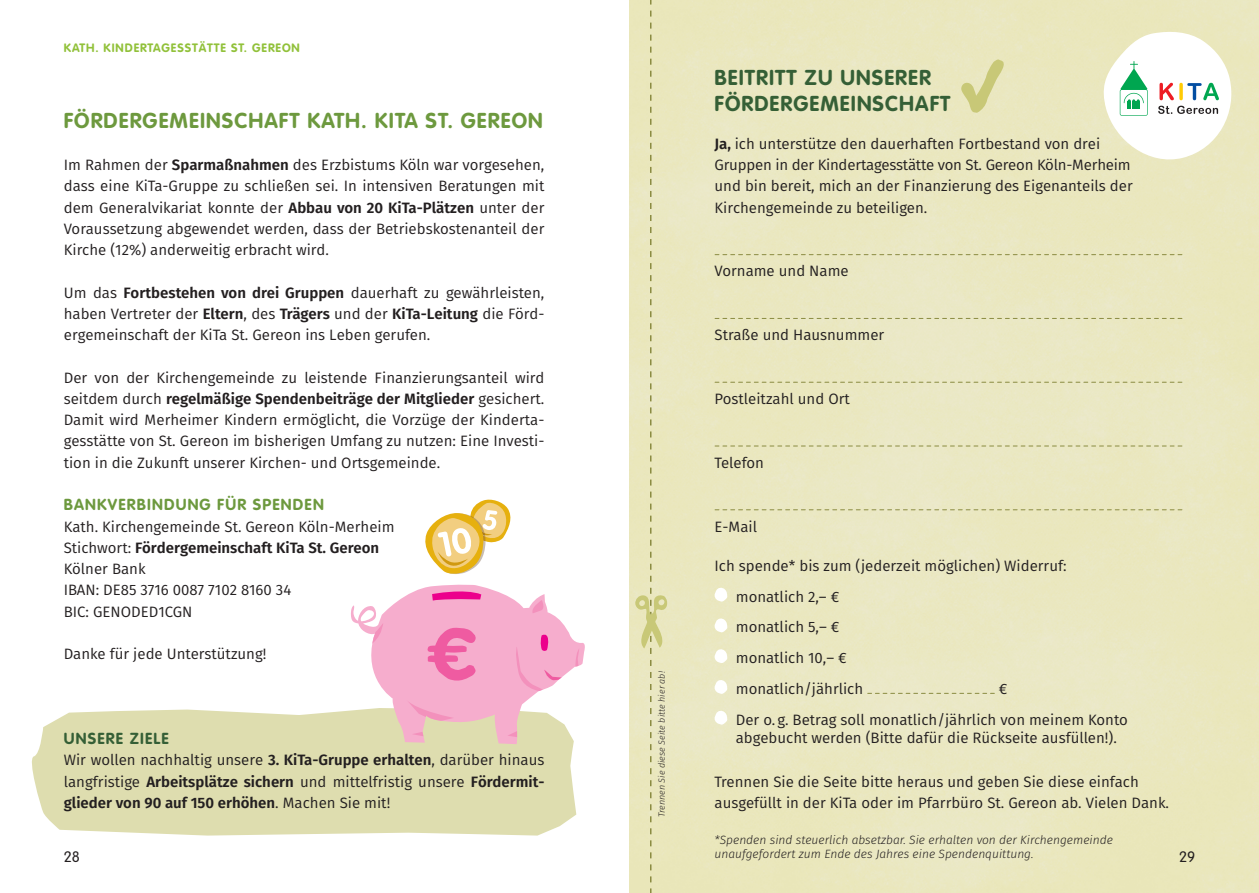
<style>
.page{position:relative;width:1259px;height:893px;background:#fff}
.page>*{position:absolute;margin:0;border:0;box-sizing:border-box;transform-origin:0 0}
.t1{font:700 21.3px "VAG Rounded";letter-spacing:.05em;color:#6d993e}
.t2{font:700 21.3px/25.5px "VAG Rounded";letter-spacing:.05em;color:#355f36}
.t3{font:700 15.75px "VAG Rounded";letter-spacing:.075em;color:#6d993e}
.t4{font:700 15.75px "VAG Rounded";letter-spacing:.075em;color:#355f36}
.t5{font:15px/21.3px "Fira Sans";color:#231f20}
.t6{font:300 15px "VAG Rounded";color:#231f20}
.t7{font:italic 300 12px/14.4px "Fira Sans";color:#231f20}
.t8{font:700 12px "VAG Rounded";letter-spacing:.075em;color:#91c13a}
.t9{font:italic 300 9px "Fira Sans";color:#231f20}
.s1{font-weight:600}
</style>
<div class="page">
<svg style="left:32px;top:709px;width:544px;height:127px;background:#e0dfb4"></svg>
<svg style="left:351px;top:584px;width:234px;height:160px"></svg>
<svg style="left:425px;top:499px;width:86px;height:75px"></svg>
<svg style="left:715px;top:254px;width:467px;height:1px"></svg>
<svg style="left:715px;top:318px;width:467px;height:1px"></svg>
<svg style="left:715px;top:382px;width:467px;height:1px"></svg>
<svg style="left:715px;top:445px;width:467px;height:1px"></svg>
<svg style="left:715px;top:509px;width:467px;height:1px"></svg>
<svg style="left:713px;top:587px;width:14px;height:15px"></svg>
<svg style="left:713px;top:618px;width:14px;height:14px"></svg>
<svg style="left:713px;top:648px;width:14px;height:15px"></svg>
<svg style="left:713px;top:679px;width:14px;height:15px"></svg>
<svg style="left:867px;top:693px;width:127px;height:1px"></svg>
<svg style="left:713px;top:710px;width:14px;height:15px"></svg>
<svg style="left:635px;top:0;width:32px;height:893px;background:#e6e4b9"></svg>
<svg style="left:1100px;top:30px;width:137px;height:136px"></svg>
<svg style="left:960px;top:59px;width:49px;height:54px;background:#dfdda9"></svg>
<p class="t8" style="left:64px;top:42px;width:237px">KATH. KINDERTAGESSTÄTTE ST. GEREON</p>
<h1 class="t2" style="left:714px;top:66px;width:237px">BEITRITT ZU UNSERER<br>FÖRDERGEMEINSCHAFT</h1>
<p class="t5" style="left:714px;top:134px;width:420px"><span class="s1">Ja,</span> ich unterstütze den dauerhaften Fortbestand von drei Gruppen in der Kindertagesstätte von St. Gereon Köln-Merheim und bin bereit, mich an der Finanzierung des Eigenanteils der Kirchengemeinde zu beteiligen.</p>
<h1 class="t1" style="left:64px;top:110px;width:480px">FÖRDERGEMEINSCHAFT KATH. KITA ST. GEREON</h1>
<p class="t5" style="left:64px;top:155px;width:482px;text-align:justify">Im Rahmen der <span class="s1">Sparmaßnahmen</span> des Erzbistums Köln war vorgesehen, dass eine KiTa-Gruppe zu schließen sei. In intensiven Beratungen mit dem Generalvikariat konnte der <span class="s1">Abbau von 20 KiTa-Plätzen</span> unter der Voraussetzung abgewendet werden, dass der Betriebskostenanteil der Kirche (12%) anderweitig erbracht wird.</p>
<p class="t5" style="left:64px;top:283px;width:482px;text-align:justify">Um das <span class="s1">Fortbestehen von drei Gruppen</span> dauerhaft zu gewährleisten, haben Vertreter der <span class="s1">Eltern</span>, des <span class="s1">Trägers</span> und der <span class="s1">KiTa-Leitung</span> die Förd&shy;ergemeinschaft der KiTa St. Gereon ins Leben gerufen.</p>
<p class="t5" style="left:64px;top:368px;width:482px;text-align:justify">Der von der Kirchengemeinde zu leistende Finanzierungsanteil wird seitdem durch <span class="s1">regelmäßige Spendenbeiträge der Mitglieder</span> gesichert.<br>Damit wird Merheimer Kindern ermöglicht, die Vorzüge der Kinderta&shy;gesstätte von St. Gereon im bisherigen Umfang zu nutzen: Eine Investi&shy;tion in die Zukunft unserer Kirchen- und Ortsgemeinde.</p>
<p class="t3" style="left:64px;top:497px;width:261px">BANKVERBINDUNG FÜR SPENDEN</p>
<p class="t5" style="left:64px;top:516px;width:332px">Kath. Kirchengemeinde St. Gereon Köln-Merheim<br>Stichwort: <span class="s1">Fördergemeinschaft KiTa St. Gereon<br></span>Kölner Bank<br>IBAN: DE85 3716 0087 7102 8160 34<br>BIC: GENODED1CGN</p>
<p class="t5" style="left:64px;top:644px;width:204px">Danke für jede Unterstützung!</p>
<p class="t5" style="left:714px;top:261px;width:136px">Vorname und Name</p>
<p class="t5" style="left:714px;top:325px;width:171px">Straße und Hausnummer</p>
<p class="t5" style="left:714px;top:389px;width:137px">Postleitzahl und Ort</p>
<p class="t5" style="left:714px;top:453px;width:51px">Telefon</p>
<p class="t5" style="left:714px;top:516px;width:44px">E-Mail</p>
<p class="t5" style="left:736px;top:551px;width:332px;line-height:30.8px;text-indent:-21px">Ich spende* bis zum (jederzeit möglichen) Widerruf: monatlich 2,– €<br>monatlich 5,– €<br>monatlich 10,– €<br>monatlich/jährlich</p>
<p class="t9" style="left:657px;top:817px;width:147px;rotate:-90deg">Trennen Sie diese Seite bitte hier ab!</p>
<p class="t5" style="left:736px;top:674px;width:394px;line-height:30.8px;text-indent:263px">€<br>Der o. g. Betrag soll monatlich/jährlich von meinem Konto</p>
<p class="t5" style="left:736px;top:727px;width:382px">abgebucht werden (Bitte dafür die Rückseite ausfüllen!).</p>
<p class="t5" style="left:714px;top:772px;width:456px">Trennen Sie die Seite bitte heraus und geben Sie diese einfach ausgefüllt in der KiTa oder im Pfarrbüro St. Gereon ab. Vielen Dank.</p>
<p class="t7" style="left:714px;top:833px;width:400px">*Spenden sind steuerlich absetzbar. Sie erhalten von der Kirchengemeinde unaufgefordert zum Ende des Jahres eine Spendenquittung.</p>
<p class="t4" style="left:64px;top:731px;width:107px">UNSERE ZIELE</p>
<p class="t5" style="left:64px;top:750px;width:482px;text-align:justify">Wir wollen nachhaltig unsere <span class="s1">3. KiTa-Gruppe erhalten</span>, darüber hinaus langfristige <span class="s1">Arbeitsplätze sichern</span> und mittelfristig unsere <span class="s1">Fördermit&shy;glieder von 90 auf 150 erhöhen</span>. Machen Sie mit!</p>
<p class="t6" style="left:64px;top:849px;width:18px">28</p>
<p class="t6" style="left:1179px;top:849px;width:18px">29</p>
</div>
